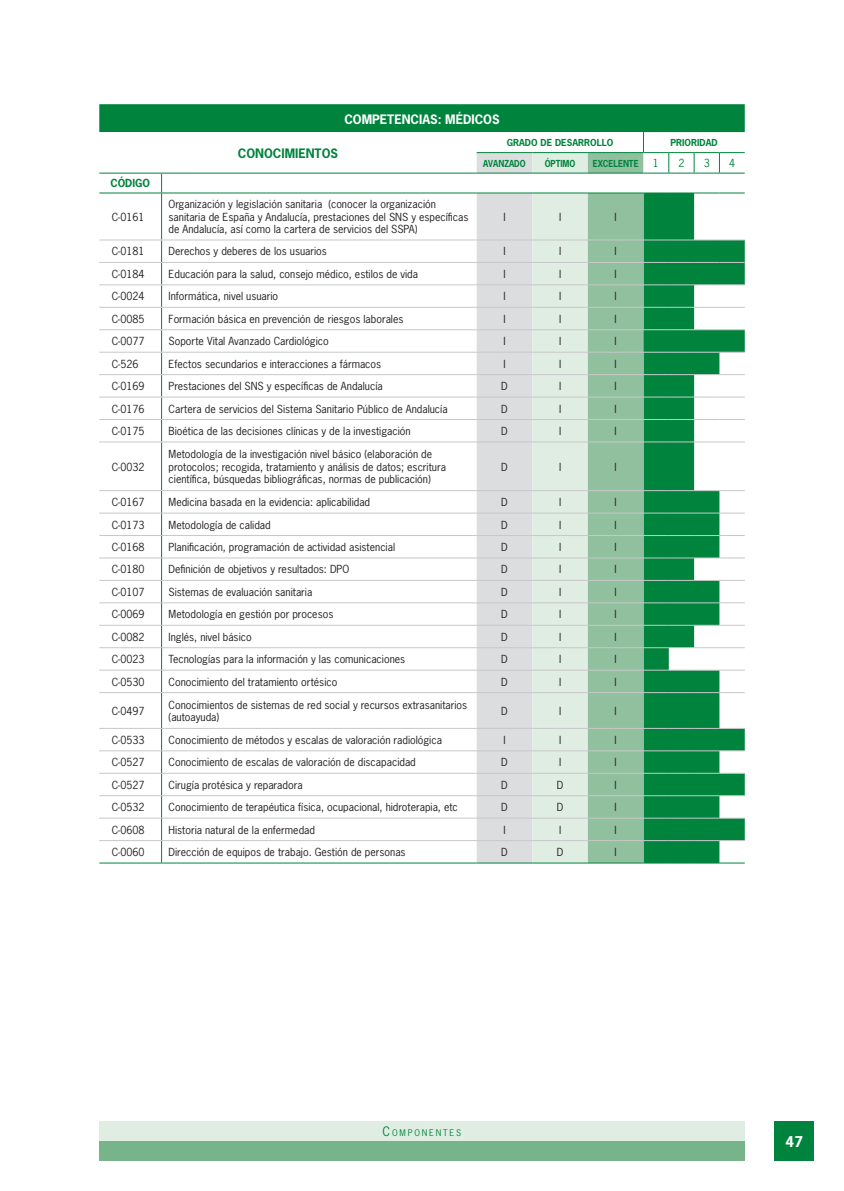
<style>
.page{position:relative;width:844px;height:1191px;background:#fff}
.page>*{position:absolute;margin:0;border:0;box-sizing:border-box;transform-origin:0 0}
.t1{font:700 14px "News Gothic";color:#fff}
.t2{font:700 12.25px "News Gothic";color:#fff}
.t3{font:700 12.25px "News Gothic";color:#00843d}
.t4{font:10.5px/12.2px "News Gothic";color:#231f20}
.t5{font:700 10.5px "News Gothic";color:#00843d}
.t6{font:10.5px "News Gothic";color:#00843d}
.t7{font:700 9.1px "News Gothic";color:#00843d}
.t8{font:700 9.1px "News Gothic";color:#00843d;scale:.9 1}
.t9{font:8.58px "News Gothic";letter-spacing:.215em;color:#00843d}
.s1{font-size:12.25px}
</style>
<div class="page">
<div style="left:774px;top:1121px;width:40px;height:40px;background:#00843d"></div>
<div style="left:99px;top:1141px;width:645px;height:20px;background:#77b48a"></div>
<div style="left:99px;top:1121px;width:645px;height:20px;background:#e0ede2"></div>
<div style="left:99px;top:104px;width:645px;height:28px;background:#00843d"></div>
<svg style="left:99px;top:132px;width:645px;height:731px"></svg>
<p class="t2" style="left:344px;top:111px;width:156px">COMPETENCIAS: MÉDICOS</p>
<p class="t5" style="left:110px;top:176px;width:41px">CÓDIGO</p>
<p class="t4" style="left:112px;top:210px;width:34px">C-0161</p>
<p class="t3" style="left:238px;top:145px;width:102px">CONOCIMIENTOS</p>
<p class="t4" style="left:168px;top:198px;width:301px">Organización y legislación sanitaria (conocer la organización sanitaria de España y Andalucía, prestaciones del SNS y específicas de Andalucía, así como la cartera de servicios del SSPA)</p>
<p class="t7" style="left:506px;top:137px;width:108px">GRADO DE DESARROLLO</p>
<p class="t7" style="left:670px;top:137px;width:49px">PRIORIDAD</p>
<p class="t8" style="left:483px;top:157px;width:49px">AVANZADO</p>
<p class="t8" style="left:544px;top:157px;width:36px">ÓPTIMO</p>
<p class="t8" style="left:592px;top:157px;width:52px">EXCELENTE</p>
<p class="t6" style="left:652px;top:156px;width:8px">1</p>
<p class="t6" style="left:678px;top:156px;width:8px">2</p>
<p class="t6" style="left:703px;top:156px;width:8px">3</p>
<p class="t6" style="left:729px;top:156px;width:8px">4</p>
<p class="t4" style="left:503px;top:210px;width:4px">I</p>
<p class="t4" style="left:559px;top:210px;width:4px">I</p>
<p class="t4" style="left:614px;top:210px;width:4px">I</p>
<p class="t4" style="left:112px;top:245px;width:34px">C-0181</p>
<p class="t4" style="left:168px;top:245px;width:160px">Derechos y deberes de los usuarios</p>
<p class="t4" style="left:503px;top:245px;width:4px">I</p>
<p class="t4" style="left:559px;top:245px;width:4px">I</p>
<p class="t4" style="left:614px;top:245px;width:4px">I</p>
<p class="t4" style="left:112px;top:268px;width:34px">C-0184</p>
<p class="t4" style="left:168px;top:268px;width:251px">Educación para la salud, consejo médico, estilos de vida</p>
<p class="t4" style="left:503px;top:268px;width:4px">I</p>
<p class="t4" style="left:559px;top:268px;width:4px">I</p>
<p class="t4" style="left:614px;top:268px;width:4px">I</p>
<p class="t4" style="left:112px;top:290px;width:34px">C-0024</p>
<p class="t4" style="left:168px;top:290px;width:111px">Informática, nivel usuario</p>
<p class="t4" style="left:503px;top:290px;width:4px">I</p>
<p class="t4" style="left:559px;top:290px;width:4px">I</p>
<p class="t4" style="left:614px;top:290px;width:4px">I</p>
<p class="t4" style="left:112px;top:312px;width:34px">C-0085</p>
<p class="t4" style="left:168px;top:312px;width:236px">Formación básica en prevención de riesgos laborales</p>
<p class="t4" style="left:503px;top:312px;width:4px">I</p>
<p class="t4" style="left:559px;top:312px;width:4px">I</p>
<p class="t4" style="left:614px;top:312px;width:4px">I</p>
<p class="t4" style="left:112px;top:335px;width:34px">C-0077</p>
<p class="t4" style="left:168px;top:335px;width:162px">Soporte Vital Avanzado Cardiológico</p>
<p class="t4" style="left:503px;top:335px;width:4px">I</p>
<p class="t4" style="left:559px;top:335px;width:4px">I</p>
<p class="t4" style="left:614px;top:335px;width:4px">I</p>
<p class="t4" style="left:112px;top:357px;width:28px">C-526</p>
<p class="t4" style="left:168px;top:357px;width:214px">Efectos secundarios e interacciones a fármacos</p>
<p class="t4" style="left:503px;top:357px;width:4px">I</p>
<p class="t4" style="left:559px;top:357px;width:4px">I</p>
<p class="t4" style="left:614px;top:357px;width:4px">I</p>
<p class="t4" style="left:112px;top:380px;width:34px">C-0169</p>
<p class="t4" style="left:168px;top:380px;width:216px">Prestaciones del SNS y específicas de Andalucía</p>
<p class="t4" style="left:501px;top:380px;width:8px">D</p>
<p class="t4" style="left:559px;top:380px;width:4px">I</p>
<p class="t4" style="left:614px;top:380px;width:4px">I</p>
<p class="t4" style="left:112px;top:402px;width:34px">C-0176</p>
<p class="t4" style="left:168px;top:402px;width:280px">Cartera de servicios del Sistema Sanitario Público de Andalucía</p>
<p class="t4" style="left:501px;top:402px;width:8px">D</p>
<p class="t4" style="left:559px;top:402px;width:4px">I</p>
<p class="t4" style="left:614px;top:402px;width:4px">I</p>
<p class="t4" style="left:112px;top:425px;width:34px">C-0175</p>
<p class="t4" style="left:168px;top:425px;width:243px">Bioética de las decisiones clínicas y de la investigación</p>
<p class="t4" style="left:501px;top:425px;width:8px">D</p>
<p class="t4" style="left:559px;top:425px;width:4px">I</p>
<p class="t4" style="left:614px;top:425px;width:4px">I</p>
<p class="t4" style="left:112px;top:460px;width:34px">C-0032</p>
<p class="t4" style="left:168px;top:448px;width:279px">Metodología de la investigación nivel básico (elaboración de protocolos; recogida, tratamiento y análisis de datos; escritura científica, búsquedas bibliográficas, normas de publicación)</p>
<p class="t4" style="left:501px;top:460px;width:8px">D</p>
<p class="t4" style="left:559px;top:460px;width:4px">I</p>
<p class="t4" style="left:614px;top:460px;width:4px">I</p>
<p class="t4" style="left:112px;top:496px;width:34px">C-0167</p>
<p class="t4" style="left:168px;top:496px;width:203px">Medicina basada en la evidencia: aplicabilidad</p>
<p class="t4" style="left:501px;top:496px;width:8px">D</p>
<p class="t4" style="left:559px;top:496px;width:4px">I</p>
<p class="t4" style="left:614px;top:496px;width:4px">I</p>
<p class="t4" style="left:112px;top:518px;width:34px">C-0173</p>
<p class="t4" style="left:168px;top:518px;width:104px">Metodología de calidad</p>
<p class="t4" style="left:501px;top:518px;width:8px">D</p>
<p class="t4" style="left:559px;top:518px;width:4px">I</p>
<p class="t4" style="left:614px;top:518px;width:4px">I</p>
<p class="t4" style="left:112px;top:541px;width:34px">C-0168</p>
<p class="t4" style="left:168px;top:541px;width:228px">Planificación, programación de actividad asistencial</p>
<p class="t4" style="left:501px;top:541px;width:8px">D</p>
<p class="t4" style="left:559px;top:541px;width:4px">I</p>
<p class="t4" style="left:614px;top:541px;width:4px">I</p>
<p class="t4" style="left:112px;top:563px;width:34px">C-0180</p>
<p class="t4" style="left:168px;top:563px;width:182px">Definición de objetivos y resultados: DPO</p>
<p class="t4" style="left:501px;top:563px;width:8px">D</p>
<p class="t4" style="left:559px;top:563px;width:4px">I</p>
<p class="t4" style="left:614px;top:563px;width:4px">I</p>
<p class="t4" style="left:112px;top:585px;width:34px">C-0107</p>
<p class="t4" style="left:168px;top:585px;width:145px">Sistemas de evaluación sanitaria</p>
<p class="t4" style="left:501px;top:585px;width:8px">D</p>
<p class="t4" style="left:559px;top:585px;width:4px">I</p>
<p class="t4" style="left:614px;top:585px;width:4px">I</p>
<p class="t4" style="left:112px;top:608px;width:34px">C-0069</p>
<p class="t4" style="left:168px;top:608px;width:166px">Metodología en gestión por procesos</p>
<p class="t4" style="left:501px;top:608px;width:8px">D</p>
<p class="t4" style="left:559px;top:608px;width:4px">I</p>
<p class="t4" style="left:614px;top:608px;width:4px">I</p>
<p class="t4" style="left:112px;top:630px;width:34px">C-0082</p>
<p class="t4" style="left:168px;top:630px;width:85px">Inglés, nivel básico</p>
<p class="t4" style="left:501px;top:630px;width:8px">D</p>
<p class="t4" style="left:559px;top:630px;width:4px">I</p>
<p class="t4" style="left:614px;top:630px;width:4px">I</p>
<p class="t4" style="left:112px;top:653px;width:34px">C-0023</p>
<p class="t4" style="left:168px;top:653px;width:238px">Tecnologías para la información y las comunicaciones</p>
<p class="t4" style="left:501px;top:653px;width:8px">D</p>
<p class="t4" style="left:559px;top:653px;width:4px">I</p>
<p class="t4" style="left:614px;top:653px;width:4px">I</p>
<p class="t4" style="left:112px;top:675px;width:34px">C-0530</p>
<p class="t4" style="left:168px;top:675px;width:170px">Conocimiento del tratamiento ortésico</p>
<p class="t4" style="left:501px;top:675px;width:8px">D</p>
<p class="t4" style="left:559px;top:675px;width:4px">I</p>
<p class="t4" style="left:614px;top:675px;width:4px">I</p>
<p class="t4" style="left:112px;top:704px;width:34px">C-0497</p>
<p class="t4" style="left:168px;top:698px;width:300px">Conocimientos de sistemas de red social y recursos extrasanitarios (autoayuda)</p>
<p class="t4" style="left:501px;top:704px;width:8px">D</p>
<p class="t4" style="left:559px;top:704px;width:4px">I</p>
<p class="t4" style="left:614px;top:704px;width:4px">I</p>
<p class="t4" style="left:112px;top:733px;width:34px">C-0533</p>
<p class="t4" style="left:168px;top:733px;width:275px">Conocimiento de métodos y escalas de valoración radiológica</p>
<p class="t4" style="left:503px;top:733px;width:4px">I</p>
<p class="t4" style="left:559px;top:733px;width:4px">I</p>
<p class="t4" style="left:614px;top:733px;width:4px">I</p>
<p class="t4" style="left:112px;top:756px;width:34px">C-0527</p>
<p class="t4" style="left:168px;top:756px;width:249px">Conocimiento de escalas de valoración de discapacidad</p>
<p class="t4" style="left:501px;top:756px;width:8px">D</p>
<p class="t4" style="left:559px;top:756px;width:4px">I</p>
<p class="t4" style="left:614px;top:756px;width:4px">I</p>
<p class="t4" style="left:112px;top:778px;width:34px">C-0527</p>
<p class="t4" style="left:168px;top:778px;width:135px">Cirugía protésica y reparadora</p>
<p class="t4" style="left:501px;top:778px;width:8px">D</p>
<p class="t4" style="left:556px;top:778px;width:8px">D</p>
<p class="t4" style="left:614px;top:778px;width:4px">I</p>
<p class="t4" style="left:112px;top:801px;width:34px">C-0532</p>
<p class="t4" style="left:168px;top:801px;width:291px">Conocimiento de terapéutica física, ocupacional, hidroterapia, etc</p>
<p class="t4" style="left:501px;top:801px;width:8px">D</p>
<p class="t4" style="left:556px;top:801px;width:8px">D</p>
<p class="t4" style="left:614px;top:801px;width:4px">I</p>
<p class="t4" style="left:112px;top:823px;width:34px">C-0608</p>
<p class="t4" style="left:168px;top:823px;width:148px">Historia natural de la enfermedad</p>
<p class="t4" style="left:503px;top:823px;width:4px">I</p>
<p class="t4" style="left:559px;top:823px;width:4px">I</p>
<p class="t4" style="left:614px;top:823px;width:4px">I</p>
<p class="t4" style="left:112px;top:846px;width:34px">C-0060</p>
<p class="t4" style="left:168px;top:846px;width:238px">Dirección de equipos de trabajo. Gestión de personas</p>
<p class="t4" style="left:501px;top:846px;width:8px">D</p>
<p class="t4" style="left:556px;top:846px;width:8px">D</p>
<p class="t4" style="left:614px;top:846px;width:4px">I</p>
<p class="t9" style="left:382px;top:1127px;width:80px"><span class="s1">C</span>OMPONENTES</p>
<h1 class="t1" style="left:785px;top:1132px;width:19px">47</h1>
</div>
